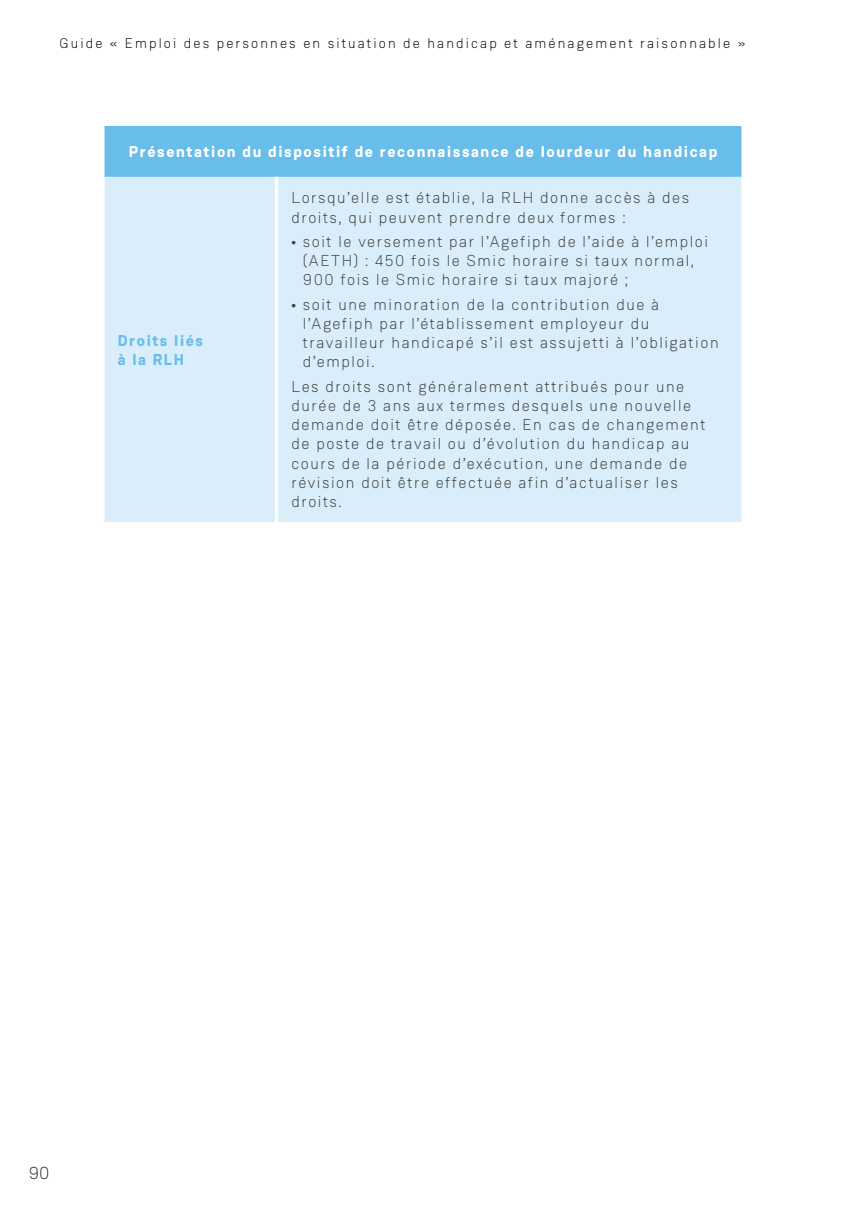
<style>
.page{position:relative;width:844px;height:1216px;background:#fff}
.page>*{position:absolute;margin:0;border:0;box-sizing:border-box;transform-origin:0 0}
.t1{font:300 17.5px "Weissenhof Grotesk";color:#282827}
.t2{font:300 15.75px/19.2px "Weissenhof Grotesk";letter-spacing:.1em;color:#3c3c3b}
.t3{font:700 15.75px "Weissenhof Grotesk";letter-spacing:.1em;color:#fff}
.t4{font:700 15.75px/19.2px "Weissenhof Grotesk";letter-spacing:.1em;color:#69bdeb}
.t5{font:300 14px "Weissenhof Grotesk";letter-spacing:.15em;color:#000}
.s1{font-weight:700}
</style>
<div class="page">
<div style="left:103px;top:126px;width:640px;height:51px;background:#69bdeb"></div>
<div style="left:104px;top:177px;width:637px;height:344px;background:#d9eefa"></div>
<hr style="left:101px;top:126px;width:3px;height:51px;background:#fff">
<hr style="left:741px;top:126px;width:3px;height:51px;background:#fff">
<hr style="left:275px;top:177px;width:3px;height:345px;background:#fff">
<div style="left:99px;top:124px;width:647px;height:400px;border:2px solid #fff"></div>
<p class="t5" style="left:60px;top:35px;width:687px">Guide « Emploi des personnes en situation de handicap et aménagement raisonnable »</p>
<p class="t3" style="left:129px;top:142px;width:590px">Présentation du dispositif de reconnaissance de lourdeur du handicap</p>
<p class="t4" style="left:118px;top:331px;width:87px">Droits liés à la RLH</p>
<p class="t2" style="left:291px;top:188px;width:399px">Lorsqu’elle est établie, la RLH donne accès à des droits, qui peuvent prendre deux formes :</p>
<p class="t2" style="left:303px;top:232px;width:406px;text-indent:-11px"><span class="s1">•</span> soit le versement par l’Agefiph de l’aide à l’emploi (AETH) : 450 fois le Smic horaire si taux normal,<br>900 fois le Smic horaire si taux majoré ;</p>
<p class="t2" style="left:303px;top:294px;width:417px;text-indent:-11px"><span class="s1">•</span> soit une minoration de la contribution due à l’Agefiph par l’établissement employeur du travailleur handicapé s’il est assujetti à l’obligation d’emploi.</p>
<p class="t2" style="left:291px;top:376px;width:415px">Les droits sont généralement attribués pour une durée de 3 ans aux termes desquels une nouvelle demande doit être déposée. En cas de changement de poste de travail ou d’évolution du handicap au cours de la période d’exécution, une demande de révision doit être effectuée afin d’actualiser les droits.</p>
<p class="t1" style="left:29px;top:1162px;width:22px">90</p>
</div>
